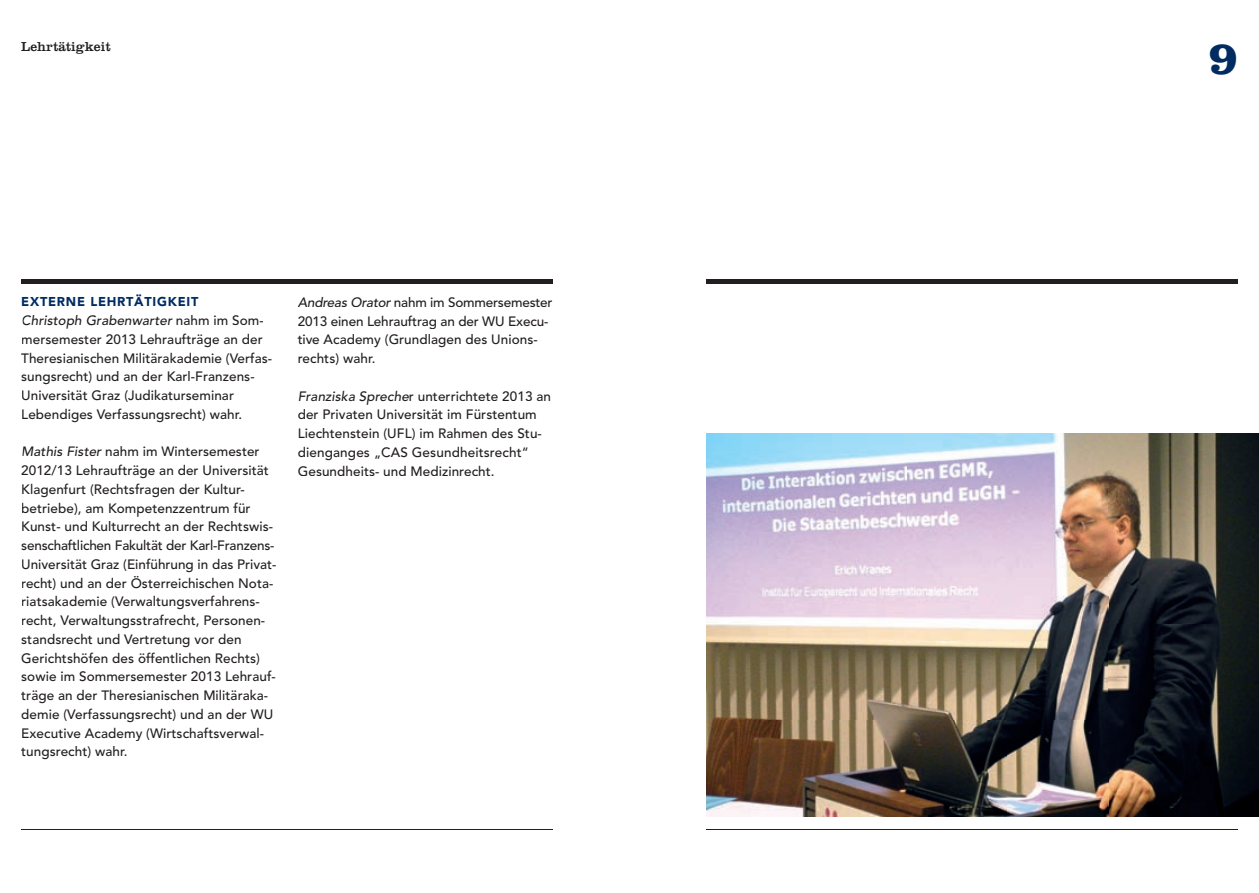
<style>
.page{position:relative;width:1259px;height:893px;background:#fff}
.page>*{position:absolute;margin:0;border:0;box-sizing:border-box;transform-origin:0 0}
.t1{font:700 48px "Clarendon";color:#002c62}
.t2{font:500 13.5px/18.8px "Avenir";letter-spacing:.005em;color:#231f20}
.t3{font:13.5px "Clarendon";letter-spacing:.005em;color:#231f20}
.t4{font:900 12.75px "Avenir";letter-spacing:.06em;color:#002c62}
.s1{font-style:italic}
</style>
<div class="page">
<hr style="left:21px;top:829px;width:532px;height:1px;background:#231f20">
<hr style="left:706px;top:829px;width:531px;height:1px;background:#231f20">
<div style="left:21px;top:279px;width:532px;height:5px;background:#231f20"></div>
<div style="left:706px;top:279px;width:531px;height:5px;background:#231f20"></div>
<img style="left:706px;top:434px;width:553px;height:382px">
<p class="t3" style="left:21px;top:39px;width:91px">Lehrtätigkeit</p>
<h1 class="t1" style="left:1208px;top:29px;width:31px">9</h1>
<p class="t4" style="left:21px;top:294px;width:179px">EXTERNE LEHRTÄTIGKEIT</p>
<p class="t2" style="left:21px;top:311px;width:252px"><span class="s1">Christoph Grabenwarter</span> nahm im Som&shy;mersemester 2013 Lehraufträge an der Theresianischen Militärakademie (Verfas&shy;sungsrecht) und an der Karl-Franzens-Universität Graz (Judikaturseminar Lebendiges Verfassungsrecht) wahr.</p>
<p class="t2" style="left:21px;top:443px;width:257px"><span class="s1">Mathis Fister</span> nahm im Wintersemester 2012/13 Lehraufträge an der Universität Klagenfurt (Rechtsfragen der Kultur&shy;betriebe), am Kompetenzzentrum für Kunst- und Kulturrecht an der Rechtswis&shy;senschaftlichen Fakultät der Karl-Franzens-Universität Graz (Einführung in das Privat&shy;recht) und an der Österreichischen Nota&shy;riatsakademie (Verwaltungsverfahrens&shy;recht, Verwaltungsstrafrecht, Personen&shy;standsrecht und Vertretung vor den Gerichtshöfen des öffentlichen Rechts) sowie im Sommersemester 2013 Lehrauf&shy;träge an der Theresianischen Militäraka&shy;demie (Verfassungsrecht) und an der WU Executive Academy (Wirtschaftsverwal&shy;tungsrecht) wahr.</p>
<p class="t2" style="left:298px;top:293px;width:256px"><span class="s1">Andreas Orator</span> nahm im Sommersemester<br>2013 einen Lehrauftrag an der WU Execu&shy;tive Academy (Grundlagen des Unions&shy;rechts) wahr.</p>
<p class="t2" style="left:298px;top:387px;width:255px"><span class="s1">Franziska Spreche</span>r unterrichtete 2013 an der Privaten Universität im Fürstentum Liechtenstein (UFL) im Rahmen des Stu&shy;dienganges „CAS Gesundheitsrecht“ Gesundheits- und Medizinrecht.</p>
</div>
